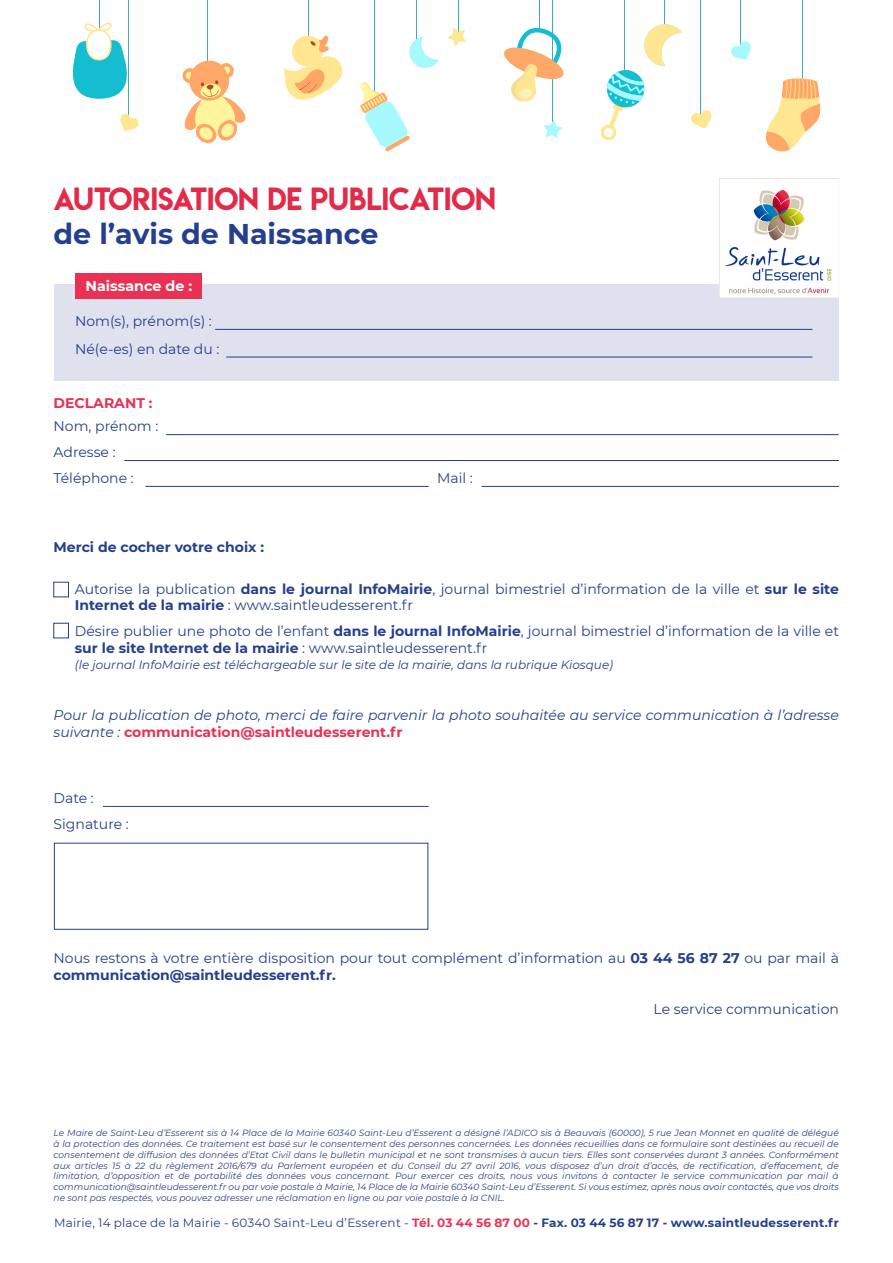
<style>
.page{position:relative;width:893px;height:1263px;background:#fff}
.page>*{position:absolute;margin:0;border:0;box-sizing:border-box;transform-origin:0 0}
.t1{font:28.5px "Lemon Milk";color:#e32a49}
.t2{font:700 28.5px "Montserrat";color:#253f8e}
.t3{font:700 14.25px "Montserrat";color:#fff}
.t4{font:13.95px/16.8px "Montserrat";color:#253f8e}
.t5{font:italic 13.95px/16.8px "Montserrat";color:#253f8e}
.t6{font:700 13.95px "Montserrat";color:#253f8e}
.t7{font:700 13.95px "Montserrat";color:#ea3153}
.t8{font:12px "Montserrat";letter-spacing:.02em;color:#253f8e}
.t9{font:italic 12px "Montserrat";color:#253f8e}
.t10{font:italic 9px/10.8px "Montserrat";color:#253f8e;text-align:justify}
.s1{font-weight:700}
.s2{font-weight:700;font-style:normal;color:#ea3153}
.s3{font-weight:700;color:#ea3153}
</style>
<div class="page">
<hr style="left:539px;top:0;width:1px;height:30px;background:#40adbf">
<hr style="left:740px;top:0;width:1px;height:46px;background:#40adbf">
<hr style="left:802px;top:0;width:1px;height:80px;background:#40adbf">
<hr style="left:458px;top:0;width:1px;height:32px;background:#40adbf">
<hr style="left:552px;top:0;width:1px;height:124px;background:#40adbf">
<hr style="left:700px;top:0;width:1px;height:118px;background:#40adbf">
<svg style="left:504px;top:27px;width:60px;height:75px"></svg>
<svg style="left:600px;top:0;width:82px;height:141px"></svg>
<svg style="left:766px;top:78px;width:55px;height:74px"></svg>
<svg style="left:447px;top:27px;width:19px;height:20px"></svg>
<svg style="left:543px;top:120px;width:20px;height:19px"></svg>
<svg style="left:731px;top:41px;width:20px;height:19px"></svg>
<svg style="left:691px;top:110px;width:21px;height:18px"></svg>
<hr style="left:308px;top:0;width:1px;height:49px;background:#40adbf">
<hr style="left:374px;top:0;width:1px;height:93px;background:#40adbf">
<hr style="left:417px;top:0;width:1px;height:40px;background:#40adbf">
<hr style="left:99px;top:0;width:1px;height:31px;background:#40adbf">
<hr style="left:208px;top:0;width:1px;height:80px;background:#40adbf">
<hr style="left:128px;top:0;width:1px;height:116px;background:#40adbf">
<svg style="left:284px;top:35px;width:59px;height:65px"></svg>
<svg style="left:182px;top:60px;width:64px;height:83px"></svg>
<svg style="left:72px;top:23px;width:55px;height:76px"></svg>
<svg style="left:409px;top:37px;width:30px;height:31px"></svg>
<svg style="left:360px;top:82px;width:50px;height:70px"></svg>
<svg style="left:120px;top:114px;width:19px;height:17px"></svg>
<div style="left:54px;top:284px;width:785px;height:97px;background:#e0e1ee"></div>
<div style="left:75px;top:273px;width:127px;height:26px;background:#ea3153"></div>
<hr style="left:215px;top:329px;width:597px;height:1px;background:#253f8e">
<hr style="left:166px;top:434px;width:672px;height:1px;background:#253f8e">
<hr style="left:226px;top:357px;width:586px;height:1px;background:#253f8e">
<hr style="left:145px;top:486px;width:284px;height:1px;background:#253f8e">
<hr style="left:124px;top:460px;width:715px;height:1px;background:#253f8e">
<hr style="left:482px;top:486px;width:357px;height:1px;background:#253f8e">
<img style="left:720px;top:189px;width:119px;height:109px">
<div style="left:54px;top:582px;width:15px;height:15px;border:1px solid #253f8e"></div>
<div style="left:54px;top:623px;width:15px;height:15px;border:1px solid #253f8e"></div>
<hr style="left:103px;top:806px;width:326px;height:1px;background:#253f8e">
<p class="t1" style="left:54px;top:179px;width:444px">AUTORISATION DE PUBLICATION</p>
<p class="t2" style="left:54px;top:214px;width:326px">de l’avis de Naissance</p>
<p class="t3" style="left:86px;top:276px;width:108px">Naissance de :</p>
<p class="t4" style="left:75px;top:312px;width:138px">Nom(s), prénom(s) :</p>
<p class="t4" style="left:75px;top:340px;width:146px">Né(e-es) en date du :</p>
<p class="t7" style="left:54px;top:393px;width:101px">DECLARANT :</p>
<p class="t4" style="left:54px;top:418px;width:106px">Nom, prénom :</p>
<p class="t4" style="left:54px;top:443px;width:64px">Adresse :</p>
<p class="t4" style="left:54px;top:469px;width:82px">Téléphone :</p>
<p class="t4" style="left:437px;top:469px;width:37px">Mail :</p>
<p class="t6" style="left:54px;top:536px;width:212px">Merci de cocher votre choix :</p>
<p class="t4" style="left:75px;top:580px;width:766px">Autorise la publication <span class="s1">dans le journal InfoMairie</span>, journal bimestriel d’information de la ville et <span class="s1">sur le site<br>Internet de la mairie</span> : www.saintleudesserent.fr</p>
<p class="t4" style="left:75px;top:622px;width:766px">Désire publier une photo de l’enfant <span class="s1">dans le journal InfoMairie</span>, journal bimestriel d’information de la ville et <span class="s1">sur le site Internet de la mairie</span> : www.saintleudesserent.fr</p>
<p class="t9" style="left:75px;top:657px;width:540px">(le journal InfoMairie est téléchargeable sur le site de la mairie, dans la rubrique Kiosque)</p>
<p class="t5" style="left:54px;top:706px;width:787px">Pour la publication de photo, merci de faire parvenir la photo souhaitée au service communication à l’adresse suivante : <span class="s2">communication@saintleudesserent.fr</span></p>
<p class="t4" style="left:54px;top:789px;width:42px">Date :</p>
<p class="t4" style="left:54px;top:815px;width:77px">Signature :</p>
<p class="t4" style="left:54px;top:949px;width:787px">Nous restons à votre entière disposition pour tout complément d’information au <span class="s1">03 44 56 87 27</span> ou par mail à <span class="s1">communication@saintleudesserent.fr.</span></p>
<p class="t4" style="left:654px;top:1000px;width:187px">Le service communication</p>
<p class="t10" style="left:54px;top:1127px;width:787px">Le Maire de Saint-Leu d’Esserent sis à 14 Place de la Mairie 60340 Saint-Leu d’Esserent a désigné l’ADICO sis à Beauvais (60000), 5 rue Jean Monnet en qualité de délégué à la protection des données. Ce traitement est basé sur le consentement des personnes concernées. Les données recueillies dans ce formulaire sont destinées au recueil de consentement de diffusion des données d’Etat Civil dans le bulletin municipal et ne sont transmises à aucun tiers. Elles sont conservées durant 3 années. Conformément aux articles 15 à 22 du règlement 2016/679 du Parlement européen et du Conseil du 27 avril 2016, vous disposez d’un droit d’accès, de rectification, d’effacement, de limitation, d’opposition et de portabilité des données vous concernant. Pour exercer ces droits, nous vous invitons à contacter le service communication par mail à communication@saintleudesserent.fr ou par voie postale à Mairie, 14 Place de la Mairie 60340 Saint-Leu d’Esserent. Si vous estimez, après nous avoir contactés, que vos droits ne sont pas respectés, vous pouvez adresser une réclamation en ligne ou par voie postale à la CNIL.</p>
<h3 class="t8" style="left:54px;top:1214px;width:787px">Mairie, 14 place de la Mairie - 60340 Saint-Leu d’Esserent - <span class="s3">Tél. 03 44 56 87 00</span> <span class="s1">- Fax. 03 44 56 87 17 - www.saintleudesserent.fr</span></h3>
</div>
